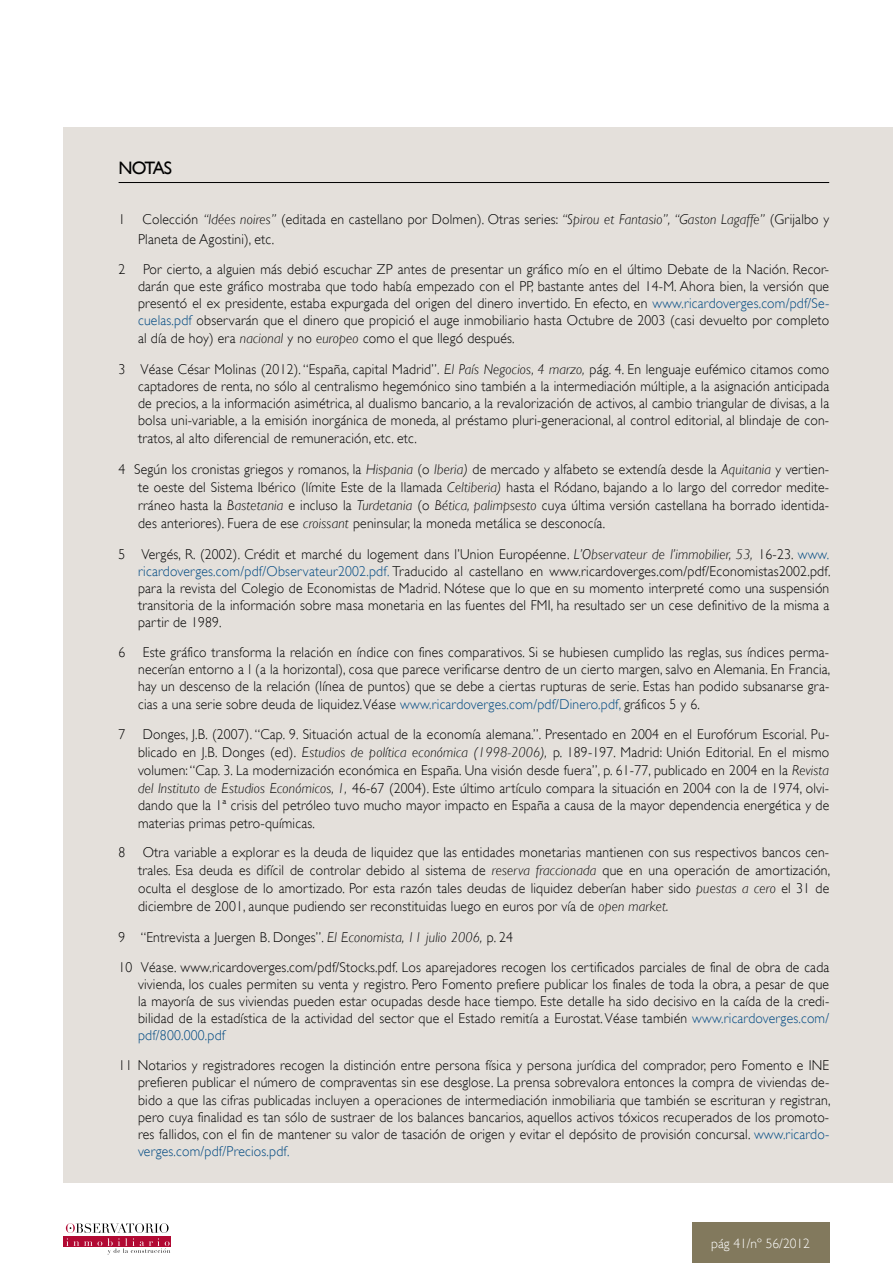
<style>
.page{position:relative;width:893px;height:1263px;background:#fff}
.page>*{position:absolute;margin:0;border:0;box-sizing:border-box;transform-origin:0 0}
.t1{font:18px "Gill Sans";letter-spacing:-.08em;color:#000}
.t2{font:300 14.25px/17.1px "Gill Sans";letter-spacing:.015em;color:#000;text-align:justify;scale:.96 1}
.t3{font:300 13.5px "Gill Sans";color:#fff}
.s1{font-style:italic}
.s2{color:#004982}
</style>
<div class="page">
<div style="left:692px;top:1222px;width:137px;height:41px;background:#82795d"></div>
<div style="left:64px;top:1236px;width:107px;height:11px;background:#b10933"></div>
<svg style="left:66px;top:1223px;width:104px;height:31px"></svg>
<div style="left:64px;top:128px;width:829px;height:1055px;background:#e4e0db"></div>
<hr style="left:119px;top:182px;width:710px;height:1px;background:#000">
<p class="t1" style="left:119px;top:157px;width:55px">NOTAS</p>
<p class="t2" style="left:138px;top:210px;width:721px;line-height:19.8px;text-indent:-19px">1 Colección <span class="s1">“Idées noires”</span> (editada en castellano por Dolmen). Otras series: <span class="s1">“Spirou et Fantasio”, “Gaston Lagaffe”</span> (Grijalbo y<br>Planeta de Agostini), etc.</p>
<p class="t2" style="left:138px;top:261px;width:722px;text-indent:-19px">2 Por cierto, a alguien más debió escuchar ZP antes de presentar un gráfico mío en el último Debate de la Nación. Recor&shy;darán que este gráfico mostraba que todo había empezado con el PP, bastante antes del 14-M. Ahora bien, la versión que presentó el ex presidente, estaba expurgada del origen del dinero invertido. En efecto, en <span class="s2">www.ricardoverges.com/pdf/Se&shy;cuelas.pdf</span> observarán que el dinero que propició el auge inmobiliario hasta Octubre de 2003 (casi devuelto por completo al día de hoy) era <span class="s1">nacional</span> y no <span class="s1">europeo</span> como el que llegó después.</p>
<p class="t2" style="left:138px;top:361px;width:721px;text-indent:-20px">3 Véase César Molinas (2012). “España, capital Madrid”. <span class="s1">El País Negocios, 4 marzo,</span> pág. 4. En lenguaje eufémico citamos como captadores de renta, no sólo al centralismo hegemónico sino también a la intermediación múltiple, a la asignación anticipada de precios, a la información asimétrica, al dualismo bancario, a la revalorización de activos, al cambio triangular de divisas, a la bolsa uni-variable, a la emisión inorgánica de moneda, al préstamo pluri-generacional, al control editorial, al blindaje de con&shy;tratos, al alto diferencial de remuneración, etc. etc.</p>
<p class="t2" style="left:138px;top:460px;width:721px;line-height:18px;text-indent:-19px">4 Según los cronistas griegos y romanos, la <span class="s1">Hispania</span> (o <span class="s1">Iberia)</span> de mercado y alfabeto se extendía desde la <span class="s1">Aquitania</span> y vertien&shy;te oeste del Sistema Ibérico (límite Este de la llamada <span class="s1">Celtiberia)</span> hasta el Ródano, bajando a lo largo del corredor medite&shy;rráneo hasta la <span class="s1">Bastetania</span> e incluso la <span class="s1">Turdetania</span> (o <span class="s1">Bética, palimpsesto</span> cuya última versión castellana ha borrado identida&shy;des anteriores). Fuera de ese <span class="s1">croissant</span> peninsular, la moneda metálica se desconocía.</p>
<p class="t2" style="left:138px;top:546px;width:723px;text-indent:-20px">5 Vergés, R. (2002). Crédit et marché du logement dans l’Union Européenne. <span class="s1">L’Observateur de l’immobilier, 53,</span> 16-23. <span class="s2">www. ricardoverges.com/pdf/Observateur2002.pdf.</span> Traducido al castellano en www.ricardoverges.com/pdf/Economistas2002.pdf. para la revista del Colegio de Economistas de Madrid. Nótese que lo que en su momento interpreté como una suspensión transitoria de la información sobre masa monetaria en las fuentes del FMI, ha resultado ser un cese definitivo de la misma a partir de 1989.</p>
<p class="t2" style="left:138px;top:644px;width:722px;text-indent:-19px">6 Este gráfico transforma la relación en índice con fines comparativos. Si se hubiesen cumplido las reglas, sus índices perma&shy;necerían entorno a l (a la horizontal), cosa que parece verificarse dentro de un cierto margen, salvo en Alemania. En Francia, hay un descenso de la relación (línea de puntos) que se debe a ciertas rupturas de serie. Estas han podido subsanarse gra&shy;cias a una serie sobre deuda de liquidez. Véase <span class="s2">www.ricardoverges.com/pdf/Dinero.pdf,</span> gráficos 5 y 6.</p>
<p class="t2" style="left:138px;top:726px;width:722px;line-height:17.7px;text-indent:-19px">7 Donges, J.B. (2007). “Cap. 9. Situación actual de la economía alemana.”. Presentado en 2004 en el Eurofórum Escorial. Pu&shy;blicado en J.B. Donges (ed). <span class="s1">Estudios de política económica (1998-2006),</span> p. 189-197. Madrid: Unión Editorial. En el mismo volumen: “Cap. 3. La modernización económica en España. Una visión desde fuera”, p. 61-77, publicado en 2004 en la <span class="s1">Revista del Instituto de Estudios Económicos, 1,</span> 46-67 (2004). Este último artículo compara la situación en 2004 con la de 1974, olvi&shy;dando que la 1ª crisis del petróleo tuvo mucho mayor impacto en España a causa de la mayor dependencia energética y de materias primas petro-químicas.</p>
<p class="t2" style="left:138px;top:844px;width:722px;line-height:18px;text-indent:-19px">8 Otra variable a explorar es la deuda de liquidez que las entidades monetarias mantienen con sus respectivos bancos cen&shy;trales. Esa deuda es difícil de controlar debido al sistema de <span class="s1">reserva fraccionada</span> que en una operación de amortización, oculta el desglose de lo amortizado. Por esta razón tales deudas de liquidez deberían haber sido <span class="s1">puestas a cero</span> el 31 de diciembre de 2001, aunque pudiendo ser reconstituidas luego en euros por vía de <span class="s1">open market.</span></p>
<p class="t2" style="left:119px;top:922px;width:742px;line-height:29.8px">9 “Entrevista a Juergen B. Donges”. <span class="s1">El Economista, 11 julio 2006,</span> p. 24<br>10 Véase. www.ricardoverges.com/pdf/Stocks.pdf. Los aparejadores recogen los certificados parciales de final de obra de cada</p>
<p class="t2" style="left:138px;top:976px;width:722px">vivienda, los cuales permiten su venta y registro. Pero Fomento prefiere publicar los finales de toda la obra, a pesar de que la mayoría de sus viviendas pueden estar ocupadas desde hace tiempo. Este detalle ha sido decisivo en la caída de la credi&shy;bilidad de la estadística de la actividad del sector que el Estado remitía a Eurostat. Véase también <span class="s2">www.ricardoverges.com/ pdf/800.000.pdf</span></p>
<p class="t2" style="left:138px;top:1057px;width:723px;text-indent:-19px">11 Notarios y registradores recogen la distinción entre persona física y persona jurídica del comprador, pero Fomento e INE prefieren publicar el número de compraventas sin ese desglose. La prensa sobrevalora entonces la compra de viviendas de&shy;bido a que las cifras publicadas incluyen a operaciones de intermediación inmobiliaria que también se escrituran y registran, pero cuya finalidad es tan sólo de sustraer de los balances bancarios, aquellos activos tóxicos recuperados de los promoto&shy;res fallidos, con el fin de mantener su valor de tasación de origen y evitar el depósito de provisión concursal. <span class="s2">www.ricardo&shy;verges.com/pdf/Precios.pdf.</span></p>
<p class="t3" style="left:711px;top:1236px;width:100px">pág 41/nº 56/2012</p>
</div>
